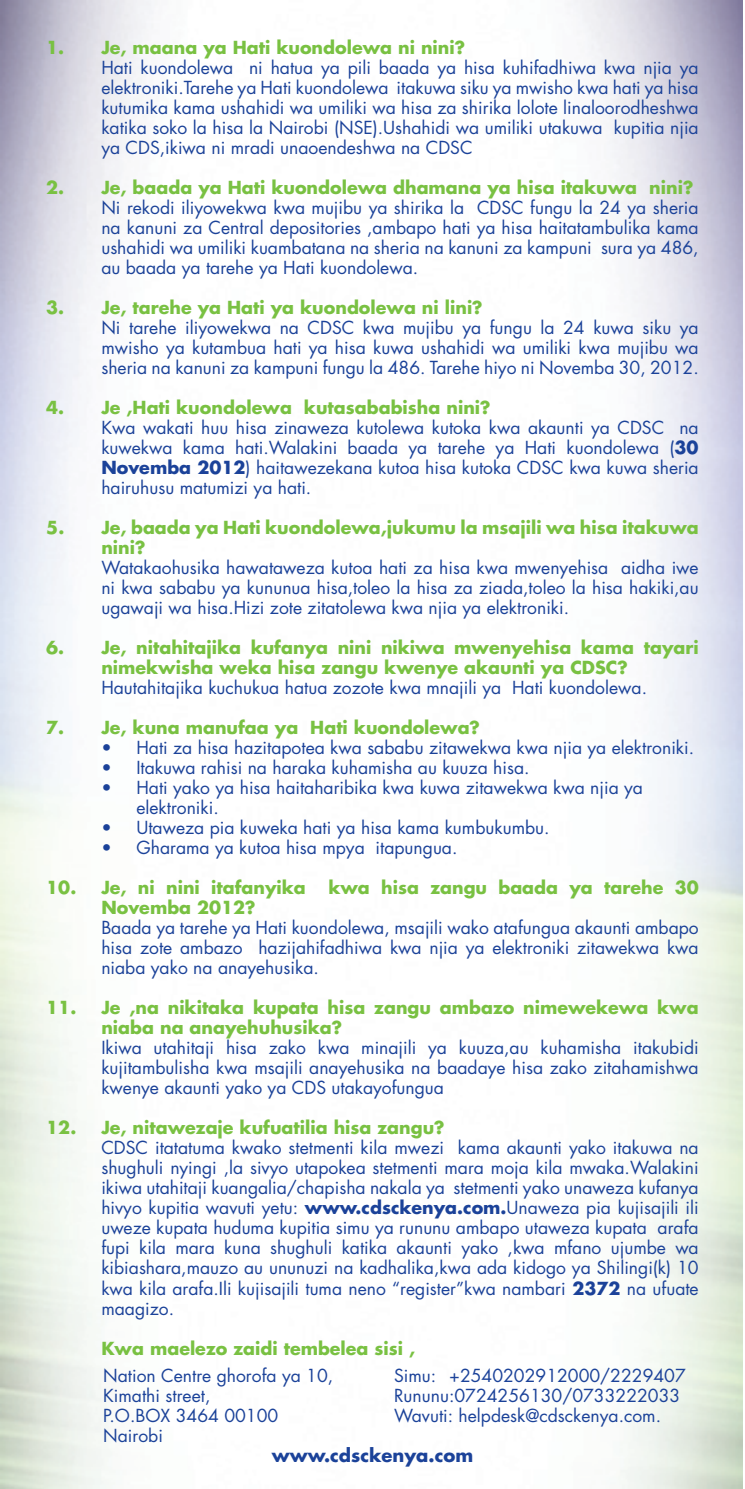
<style>
.page{position:relative;width:745px;height:1489px;background:#fff}
.page>*{position:absolute;margin:0;border:0;box-sizing:border-box;transform-origin:0 0}
.t1{font:700 18px "Futura";color:#1b4299}
.t2{font:17.5px/20px "Futura";color:#1b4299;text-align:justify}
.t3{font:700 17.5px/20px "Futura";color:#79c142}
.s1{font-weight:700}
</style>
<div class="page">
<p class="t3" style="left:46px;top:37px;width:420px">1. Je, maana ya Hati kuondolewa ni nini?</p>
<p class="t2" style="left:101px;top:57px;width:598px">Hati kuondolewa ni hatua ya pili baada ya hisa kuhifadhiwa kwa njia ya elektroniki.Tarehe ya Hati kuondolewa itakuwa siku ya mwisho kwa hati ya hisa kutumika kama ushahidi wa umiliki wa hisa za shirika lolote linaloorodheshwa katika soko la hisa la Nairobi (NSE).Ushahidi wa umiliki utakuwa kupitia njia ya CDS,ikiwa ni mradi unaoendeshwa na CDSC</p>
<p class="t3" style="left:46px;top:177px;width:648px">2. Je, baada ya Hati kuondolewa dhamana ya hisa itakuwa nini?</p>
<p class="t2" style="left:101px;top:197px;width:598px">Ni rekodi iliyowekwa kwa mujibu ya shirika la CDSC fungu la 24 ya sheria na kanuni za Central depositories ,ambapo hati ya hisa haitatambulika kama ushahidi wa umiliki kuambatana na sheria na kanuni za kampuni sura ya 486, au baada ya tarehe ya Hati kuondolewa.</p>
<p class="t3" style="left:46px;top:297px;width:437px">3. Je, tarehe ya Hati ya kuondolewa ni lini?</p>
<p class="t2" style="left:101px;top:317px;width:598px">Ni tarehe iliyowekwa na CDSC kwa mujibu ya fungu la 24 kuwa siku ya mwisho ya kutambua hati ya hisa kuwa ushahidi wa umiliki kwa mujibu wa sheria na kanuni za kampuni fungu la 486. Tarehe hiyo ni Novemba 30, 2012.</p>
<p class="t3" style="left:46px;top:397px;width:445px">4. Je ,Hati kuondolewa kutasababisha nini?</p>
<p class="t2" style="left:101px;top:417px;width:598px">Kwa wakati huu hisa zinaweza kutolewa kutoka kwa akaunti ya CDSC na kuwekwa kama hati.Walakini baada ya tarehe ya Hati kuondolewa (<span class="s1">30<br>Novemba 2012</span>) haitawezekana kutoa hisa kutoka CDSC kwa kuwa sheria hairuhusu matumizi ya hati.</p>
<p class="t3" style="left:101px;top:517px;width:598px;text-indent:-55px">5. Je, baada ya Hati kuondolewa,jukumu la msajili wa hisa itakuwa nini?</p>
<p class="t2" style="left:101px;top:557px;width:598px">Watakaohusika hawataweza kutoa hati za hisa kwa mwenyehisa aidha iwe ni kwa sababu ya kununua hisa,toleo la hisa za ziada,toleo la hisa hakiki,au ugawaji wa hisa.Hizi zote zitatolewa kwa njia ya elektroniki.</p>
<p class="t3" style="left:101px;top:637px;width:598px;text-indent:-55px">6. Je, nitahitajika kufanya nini nikiwa mwenyehisa kama tayari nimekwisha weka hisa zangu kwenye akaunti ya CDSC?</p>
<p class="t2" style="left:101px;top:677px;width:547px">Hautahitajika kuchukua hatua zozote kwa mnajili ya Hati kuondolewa.</p>
<p class="t3" style="left:46px;top:717px;width:435px">7. Je, kuna manufaa ya Hati kuondolewa?</p>
<p class="t2" style="left:101px;top:737px;width:594px">• Hati za hisa hazitapotea kwa sababu zitawekwa kwa njia ya elektroniki.</p>
<p class="t2" style="left:101px;top:757px;width:429px">• Itakuwa rahisi na haraka kuhamisha au kuuza hisa.</p>
<p class="t2" style="left:136px;top:777px;width:507px;text-indent:-35px">• Hati yako ya hisa haitaharibika kwa kuwa zitawekwa kwa njia ya elektroniki.</p>
<p class="t2" style="left:101px;top:818px;width:449px">• Utaweza pia kuweka hati ya hisa kama kumbukumbu.</p>
<p class="t2" style="left:101px;top:838px;width:357px">• Gharama ya kutoa hisa mpya itapungua.</p>
<p class="t3" style="left:46px;top:877px;width:261px">10. Je, ni nini itafanyika</p>
<p class="t3" style="left:328px;top:877px;width:371px">kwa hisa zangu baada ya tarehe 30</p>
<p class="t3" style="left:101px;top:897px;width:156px">Novemba 2012?</p>
<p class="t2" style="left:101px;top:918px;width:598px">Baada ya tarehe ya Hati kuondolewa, msajili wako atafungua akaunti ambapo hisa zote ambazo hazijahifadhiwa kwa njia ya elektroniki zitawekwa kwa niaba yako na anayehusika.</p>
<p class="t3" style="left:101px;top:997px;width:598px;text-indent:-55px">11. Je ,na nikitaka kupata hisa zangu ambazo nimewekewa kwa niaba na anayehuhusika?</p>
<p class="t2" style="left:101px;top:1038px;width:598px">Ikiwa utahitaji hisa zako kwa minajili ya kuuza,au kuhamisha itakubidi kujitambulisha kwa msajili anayehusika na baadaye hisa zako zitahamishwa kwenye akaunti yako ya CDS utakayofungua</p>
<p class="t3" style="left:46px;top:1117px;width:399px">12. Je, nitawezaje kufuatilia hisa zangu?</p>
<p class="t2" style="left:101px;top:1138px;width:598px">CDSC itatatuma kwako stetmenti kila mwezi kama akaunti yako itakuwa na shughuli nyingi ,la sivyo utapokea stetmenti mara moja kila mwaka.Walakini ikiwa utahitaji kuangalia/chapisha nakala ya stetmenti yako unaweza kufanya hivyo kupitia wavuti yetu: <span class="s1">www.cdsckenya.com.</span>Unaweza pia kujisajili ili uweze kupata huduma kupitia simu ya rununu ambapo utaweza kupata arafa fupi kila mara kuna shughuli katika akaunti yako ,kwa mfano ujumbe wa kibiashara,mauzo au ununuzi na kadhalika,kwa ada kidogo ya Shilingi(k) 10 kwa kila arafa.Ili kujisajili tuma neno “register”kwa nambari <span class="s1">2372</span> na ufuate maagizo.</p>
<p class="t3" style="left:101px;top:1337px;width:315px">Kwa maelezo zaidi tembelea sisi ,</p>
<p class="t2" style="left:103px;top:1365px;width:231px;text-align:left">Nation Centre ghorofa ya 10,<br>Kimathi street,<br>P.O.BOX 3464 00100<br>Nairobi</p>
<p class="t2" style="left:394px;top:1365px;width:293px;text-align:left">Simu: +2540202912000/2229407<br>Rununu:0724256130/0733222033<br>Wavuti: helpdesk@cdsckenya.com.</p>
<p class="t1" style="left:271px;top:1443px;width:203px">www.cdsckenya.com</p>
</div>
